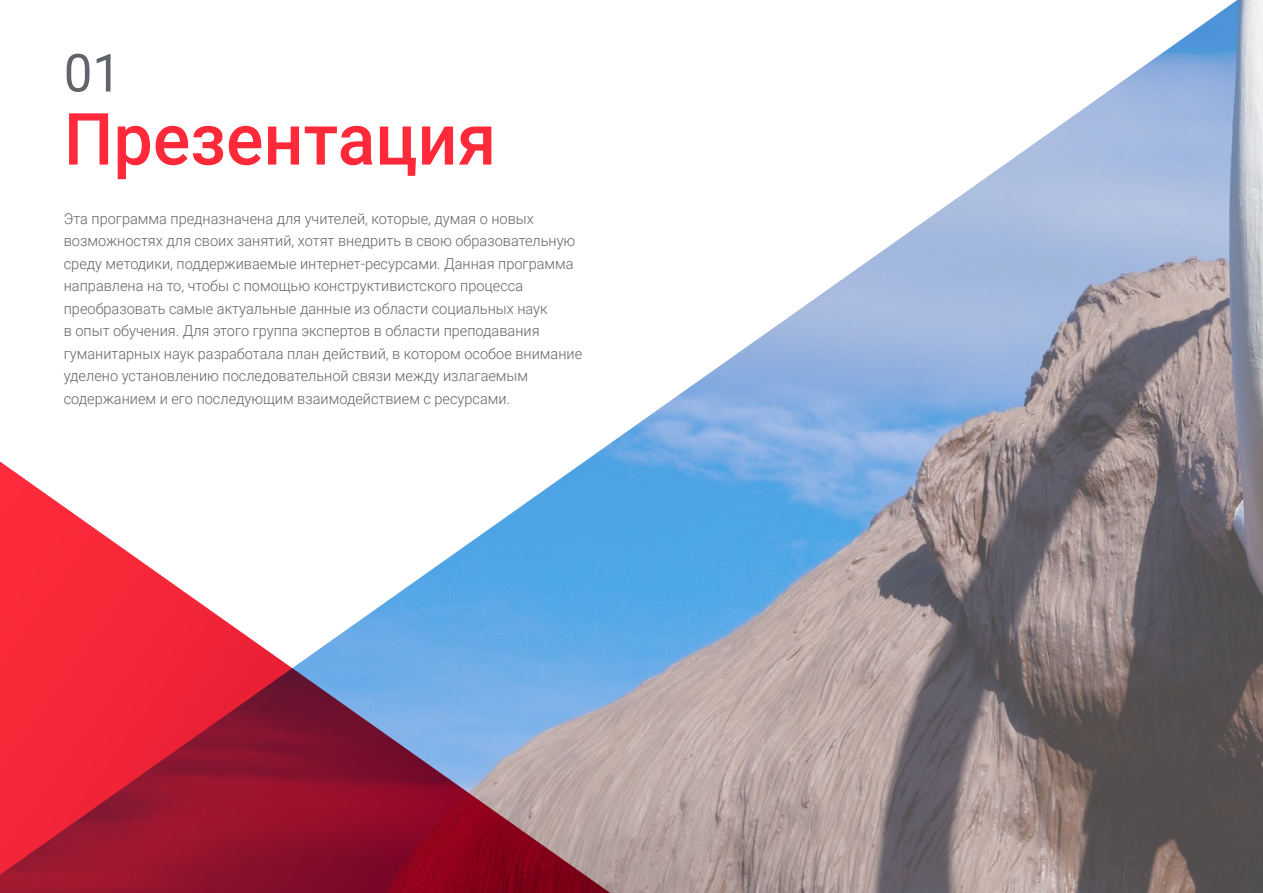
<style>
.page{position:relative;width:1263px;height:893px;background:#fff}
.page>*{position:absolute;margin:0;border:0;box-sizing:border-box;transform-origin:0 0}
.t1{font:500 72px "Roboto";color:#ff293a}
.t2{font:52.5px "Roboto";color:#61646a}
.t3{font:300 15px/22.5px "Roboto";color:#61646a}
</style>
<div class="page">
<img style="left:606px;top:0;width:657px;height:893px">
<svg style="left:0;top:446px;width:640px;height:447px"></svg>
<h2 class="t2" style="left:64px;top:36px;width:59px">01</h2>
<h1 class="t1" style="left:64px;top:89px;width:434px">Презентация</h1>
<p class="t3" style="left:64px;top:207px;width:520px">Эта программа предназначена для учителей, которые, думая о новых возможностях для своих занятий, хотят внедрить в свою образовательную среду методики, поддерживаемые интернет-ресурсами. Данная программа направлена на то, чтобы с помощью конструктивистского процесса преобразовать самые актуальные данные из области социальных наук<br>в опыт обучения. Для этого группа экспертов в области преподавания гуманитарных наук разработала план действий, в котором особое внимание уделено установлению последовательной связи между излагаемым содержанием и его последующим взаимодействием с ресурсами.</p>
</div>
